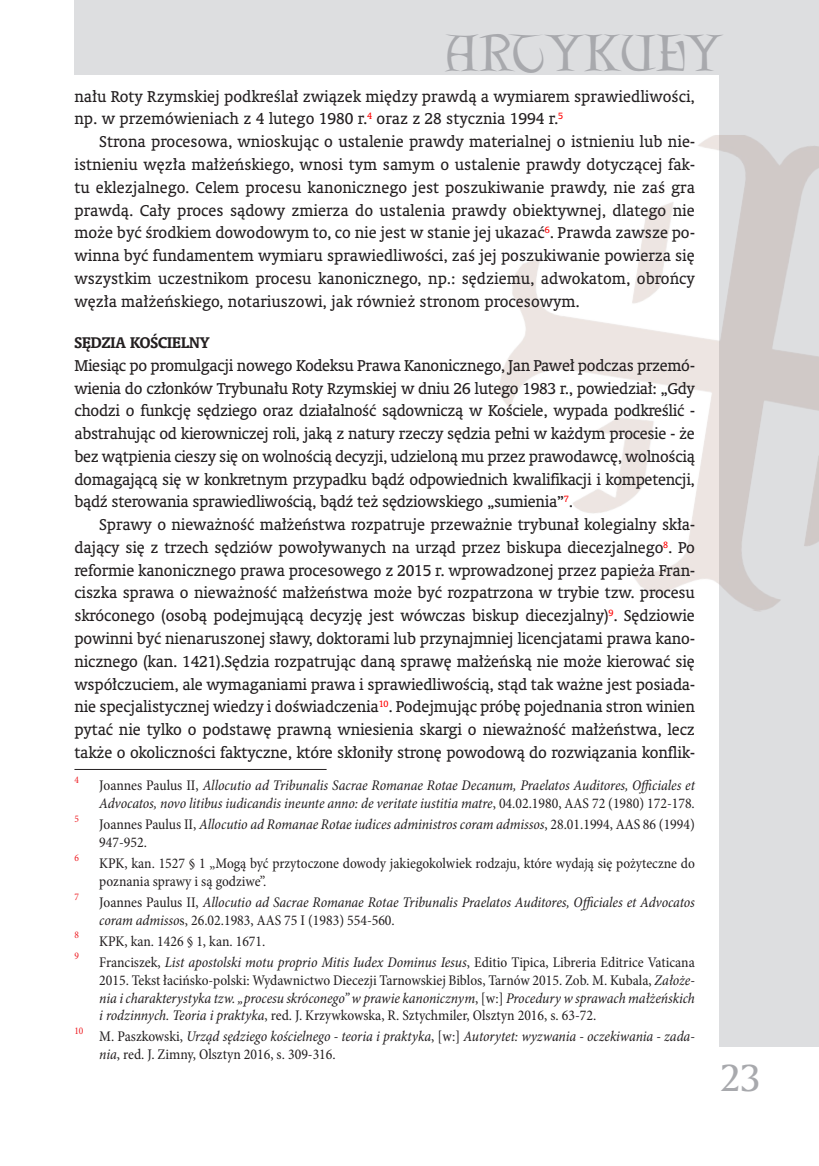
<style>
.page{position:relative;width:819px;height:1166px;background:#fff}
.page>*{position:absolute;margin:0;border:0;box-sizing:border-box;transform-origin:0 0}
.t1{font:46.55px "Lettergical PL";letter-spacing:-.005em;color:#a8a9ad}
.pagina-strony{font:36.75px "Amerigo PL";color:#a8a9ad}
.Normalny_PK{font:15.75px/22.8px "Oranda PL";color:#231f20;text-align:justify}
.Normalny_PK_1{font:15.75px/22.8px "Oranda PL";letter-spacing:-.02em;color:#231f20;text-align:justify}
.Normalny_PK_1-2{font:700 15.75px "Oranda PL";color:#231f20}
.przypisy_PK{font:italic condensed 14.88px/17.8px "Minion Pro";letter-spacing:-.005em;color:#231f20}
.przypisy_PK-2{font:condensed 14.88px/17.8px "Minion Pro";color:#231f20}
.przypisy_PK-3{font:condensed 10.15px "Minion Pro";color:#ee1d23}
.s1{font-style:normal}
.s2{font-style:italic}
</style>
<div class="page">
<div style="left:719px;top:0;width:100px;height:1047px;background:#dddee0"></div>
<div style="left:74px;top:0;width:745px;height:74px;background:#dddee0"></div>
<img style="left:499px;top:135px;width:320px;height:477px">
<hr style="left:74px;top:769px;width:252px;height:1px;background:#231f20">
<h1 class="t1" style="left:445px;top:25px;width:279px">ARTYKUŁY</h1>
<p class="Normalny_PK" style="left:74px;top:85px;width:622px">nału Roty Rzymskiej podkreślał związek między prawdą a wymiarem sprawiedliwości, np. w przemówieniach z 4 lutego 1980 r.<sup>4</sup> oraz z 28 stycznia 1994 r.<sup>5</sup></p>
<p class="Normalny_PK" style="left:74px;top:130px;width:622px;text-indent:25px">Strona procesowa, wnioskując o ustalenie prawdy materialnej o istnieniu lub nie&shy;istnieniu węzła małżeńskiego, wnosi tym samym o ustalenie prawdy dotyczącej fak&shy;tu eklezjalnego. Celem procesu kanonicznego jest poszukiwanie prawdy, nie zaś gra prawdą. Cały proces sądowy zmierza do ustalenia prawdy obiektywnej, dlatego nie może być środkiem dowodowym to, co nie jest w stanie jej ukazać<sup>6</sup>. Prawda zawsze po&shy;winna być fundamentem wymiaru sprawiedliwości, zaś jej poszukiwanie powierza się wszystkim uczestnikom procesu kanonicznego, np.: sędziemu, adwokatom, obrońcy węzła małżeńskiego, notariuszowi, jak również stronom procesowym.</p>
<p class="Normalny_PK_1-2" style="left:74px;top:332px;width:137px">SĘDZIA KOŚCIELNY</p>
<p class="Normalny_PK_1" style="left:74px;top:354px;width:622px">Miesiąc po promulgacji nowego Kodeksu Prawa Kanonicznego, Jan Paweł podczas przemó&shy;wienia do członków Trybunału Roty Rzymskiej w dniu 26 lutego 1983 r., powiedział: „Gdy chodzi o funkcję sędziego oraz działalność sądowniczą w Kościele, wypada podkreślić - abstrahując od kierowniczej roli, jaką z natury rzeczy sędzia pełni w każdym procesie - że bez wątpienia cieszy się on wolnością decyzji, udzieloną mu przez prawodawcę, wolnością domagającą się w konkretnym przypadku bądź odpowiednich kwalifikacji i kompetencji, bądź sterowania sprawiedliwością, bądź też sędziowskiego „sumienia”<sup>7</sup>.</p>
<p class="Normalny_PK" style="left:74px;top:513px;width:622px;text-indent:25px">Sprawy o nieważność małżeństwa rozpatruje przeważnie trybunał kolegialny skła&shy;dający się z trzech sędziów powoływanych na urząd przez biskupa diecezjalnego<sup>8</sup>. Po reformie kanonicznego prawa procesowego z 2015 r. wprowadzonej przez papieża Fran&shy;ciszka sprawa o nieważność małżeństwa może być rozpatrzona w trybie tzw. procesu skróconego (osobą podejmującą decyzję jest wówczas biskup diecezjalny)<sup>9</sup>. Sędziowie powinni być nienaruszonej sławy, doktorami lub przynajmniej licencjatami prawa kano&shy;nicznego (kan. 1421).Sędzia rozpatrując daną sprawę małżeńską nie może kierować się współczuciem, ale wymaganiami prawa i sprawiedliwością, stąd tak ważne jest posiada&shy;nie specjalistycznej wiedzy i doświadczenia<sup>10</sup>. Podejmując próbę pojednania stron winien pytać nie tylko o podstawę prawną wniesienia skargi o nieważność małżeństwa, lecz także o okoliczności faktyczne, które skłoniły stronę powodową do rozwiązania konflik-</p>
<p class="przypisy_PK-3" style="left:74px;top:773px;width:6px">4</p>
<p class="przypisy_PK" style="left:99px;top:777px;width:597px"><span class="s1">Joannes Paulus II,</span> Allocutio ad Tribunalis Sacrae Romanae Rotae Decanum, Praelatos Auditores, Officiales et<br>Advocatos, novo litibus iudicandis ineunte anno: de veritate iustitia matre<span class="s1">, 04.02.1980, AAS 72 (1980) 172-178.</span></p>
<p class="przypisy_PK-3" style="left:74px;top:812px;width:6px">5</p>
<p class="przypisy_PK" style="left:99px;top:816px;width:597px"><span class="s1">Joannes Paulus II,</span> Allocutio ad Romanae Rotae iudices administros coram admissos<span class="s1">, 28.01.1994, AAS 86 (1994)<br>947-952.</span></p>
<p class="przypisy_PK-3" style="left:74px;top:851px;width:6px">6</p>
<p class="przypisy_PK-2" style="left:99px;top:855px;width:597px">KPK, kan. 1527 § 1 „Mogą być przytoczone dowody jakiegokolwiek rodzaju, które wydają się pożyteczne do poznania sprawy i są godziwe”.</p>
<p class="przypisy_PK-3" style="left:74px;top:889px;width:6px">7</p>
<p class="przypisy_PK" style="left:99px;top:893px;width:597px"><span class="s1">Joannes Paulus II,</span> Allocutio ad Sacrae Romanae Rotae Tribunalis Praelatos Auditores, Officiales et Advocatos coram admisso<span class="s1">s, 26.02.1983, AAS 75 I (1983) 554-560.</span></p>
<p class="przypisy_PK-3" style="left:74px;top:928px;width:6px">8</p>
<p class="przypisy_PK-2" style="left:99px;top:932px;width:168px">KPK, kan. 1426 § 1, kan. 1671.</p>
<p class="przypisy_PK-3" style="left:74px;top:949px;width:6px">9</p>
<p class="przypisy_PK-2" style="left:99px;top:953px;width:597px;text-align:justify">Franciszek, <span class="s2">List apostolski motu proprio Mitis Iudex Dominus Iesus</span>, Editio Tipica, Libreria Editrice Vaticana 2015. Tekst łacińsko-polski: Wydawnictwo Diecezji Tarnowskiej Biblos, Tarnów 2015. Zob. M. Kubala, <span class="s2">Założe&shy;nia i charakterystyka tzw. „procesu skróconego” w prawie kanonicznym</span>, [w:] <span class="s2">Procedury w sprawach małżeńskich i rodzinnych. Teoria i praktyka</span>, red. J. Krzywkowska, R. Sztychmiler, Olsztyn 2016, s. 63-72.</p>
<p class="przypisy_PK-3" style="left:74px;top:1024px;width:11px">10</p>
<p class="przypisy_PK" style="left:99px;top:1028px;width:597px"><span class="s1">M. Paszkowski,</span> Urząd sędziego kościelnego - teoria i praktyka<span class="s1">, [w:]</span> Autorytet: wyzwania - oczekiwania - zada&shy;nia<span class="s1">, red. J. Zimny, Olsztyn 2016, s. 309-316.</span></p>
<p class="pagina-strony" style="left:719px;top:1053px;width:43px">23</p>
</div>
